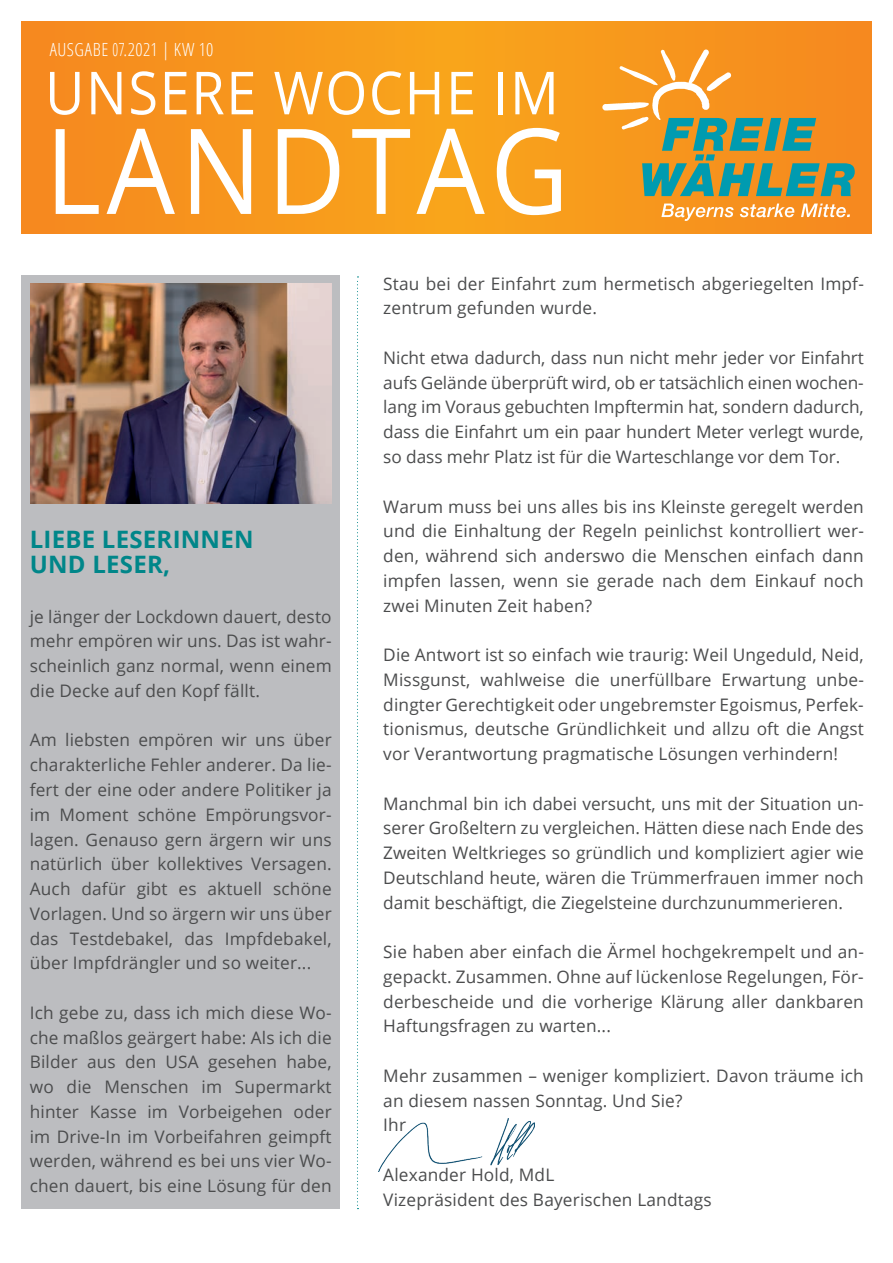
<style>
.page{position:relative;width:893px;height:1263px;background:#fff}
.page>*{position:absolute;margin:0;border:0;box-sizing:border-box;transform-origin:0 0}
.t1{font:118.8px "Open Sans";letter-spacing:.05em;color:#fff;scale:.91 1}
.t2{font:59.4px "Open Sans";letter-spacing:.03em;color:#fff;scale:.91 1}
.t3{font:700 24px/24.9px "Open Sans";letter-spacing:.01em;color:#008689}
.t4{font:300 condensed 18.15px "Open Sans";letter-spacing:.025em;color:#fff}
.t5{font:17.25px/24.8px "Open Sans";letter-spacing:.01em;color:#4b4c4d;text-align:justify}
</style>
<div class="page">
<svg style="left:21px;top:21px;width:851px;height:213px;background:#f7971c"></svg>
<svg style="left:357px;top:276px;width:1px;height:933px"></svg>
<svg style="left:602px;top:50px;width:253px;height:146px;background:#c59845"></svg>
<svg style="left:661px;top:204px;width:73px;height:17px"></svg>
<svg style="left:740px;top:204px;width:54px;height:13px"></svg>
<svg style="left:801px;top:204px;width:49px;height:13px"></svg>
<div style="left:21px;top:276px;width:319px;height:933px;background:#bcbdc0"></div>
<img style="left:31px;top:284px;width:301px;height:220px">
<img style="left:378px;top:1118px;width:156px;height:53px">
<p class="t4" style="left:50px;top:37px;width:165px">AUSGABE 07.2021 | KW 10</p>
<h2 class="t2" style="left:45px;top:52px;width:566px">UNSERE WOCHE IM</h2>
<h1 class="t1" style="left:45px;top:89px;width:577px">LANDTAG</h1>
<h3 class="t3" style="left:30px;top:526px;width:225px">LIEBE LESERINNEN<br>UND LESER,</h3>
<p class="t5" style="left:30px;top:604px;width:303px">je länger der Lockdown dauert, desto mehr empören wir uns. Das ist wahr&shy;scheinlich ganz normal, wenn einem die Decke auf den Kopf fällt.</p>
<p class="t5" style="left:30px;top:727px;width:303px">Am liebsten empören wir uns über charakterliche Fehler anderer. Da lie&shy;fert der eine oder andere Politiker ja im Moment schöne Empörungsvor&shy;lagen. Genauso gern ärgern wir uns natürlich über kollektives Versagen.<br>Auch dafür gibt es aktuell schöne Vorlagen. Und so ärgern wir uns über das Testdebakel, das Impfdebakel, über Impfdrängler und so weiter...</p>
<p class="t5" style="left:30px;top:1000px;width:303px">Ich gebe zu, dass ich mich diese Wo&shy;che maßlos geärgert habe: Als ich die Bilder aus den USA gesehen habe, wo die Menschen im Supermarkt hinter Kasse im Vorbeigehen oder im Drive-In im Vorbeifahren geimpft werden, während es bei uns vier Wo&shy;chen dauert, bis eine Lösung für den</p>
<p class="t5" style="left:383px;top:271px;width:482px">Stau bei der Einfahrt zum hermetisch abgeriegelten Impf&shy;zentrum gefunden wurde.</p>
<p class="t5" style="left:383px;top:345px;width:482px">Nicht etwa dadurch, dass nun nicht mehr jeder vor Einfahrt aufs Gelände überprüft wird, ob er tatsächlich einen wochen&shy;lang im Voraus gebuchten Impftermin hat, sondern dadurch, dass die Einfahrt um ein paar hundert Meter verlegt wurde, so dass mehr Platz ist für die Warteschlange vor dem Tor.</p>
<p class="t5" style="left:383px;top:493px;width:482px">Warum muss bei uns alles bis ins Kleinste geregelt werden und die Einhaltung der Regeln peinlichst kontrolliert wer&shy;den, während sich anderswo die Menschen einfach dann impfen lassen, wenn sie gerade nach dem Einkauf noch zwei Minuten Zeit haben?</p>
<p class="t5" style="left:383px;top:642px;width:482px">Die Antwort ist so einfach wie traurig: Weil Ungeduld, Neid, Missgunst, wahlweise die unerfüllbare Erwartung unbe&shy;dingter Gerechtigkeit oder ungebremster Egoismus, Perfek&shy;tionismus, deutsche Gründlichkeit und allzu oft die Angst vor Verantwortung pragmatische Lösungen verhindern!</p>
<p class="t5" style="left:383px;top:790px;width:482px">Manchmal bin ich dabei versucht, uns mit der Situation un&shy;serer Großeltern zu vergleichen. Hätten diese nach Ende des Zweiten Weltkrieges so gründlich und kompliziert agier wie Deutschland heute, wären die Trümmerfrauen immer noch damit beschäftigt, die Ziegelsteine durchzunummerieren.</p>
<p class="t5" style="left:383px;top:939px;width:482px">Sie haben aber einfach die Ärmel hochgekrempelt und an&shy;gepackt. Zusammen. Ohne auf lückenlose Regelungen, För&shy;derbescheide und die vorherige Klärung aller dankbaren Haftungsfragen zu warten...</p>
<p class="t5" style="left:383px;top:1063px;width:482px;text-align:left">Mehr zusammen – weniger kompliziert. Davon träume ich an diesem nassen Sonntag. Und Sie?<br>Ihr</p>
<p class="t5" style="left:383px;top:1162px;width:330px">Alexander Hold, MdL<br>Vizepräsident des Bayerischen Landtags</p>
</div>
